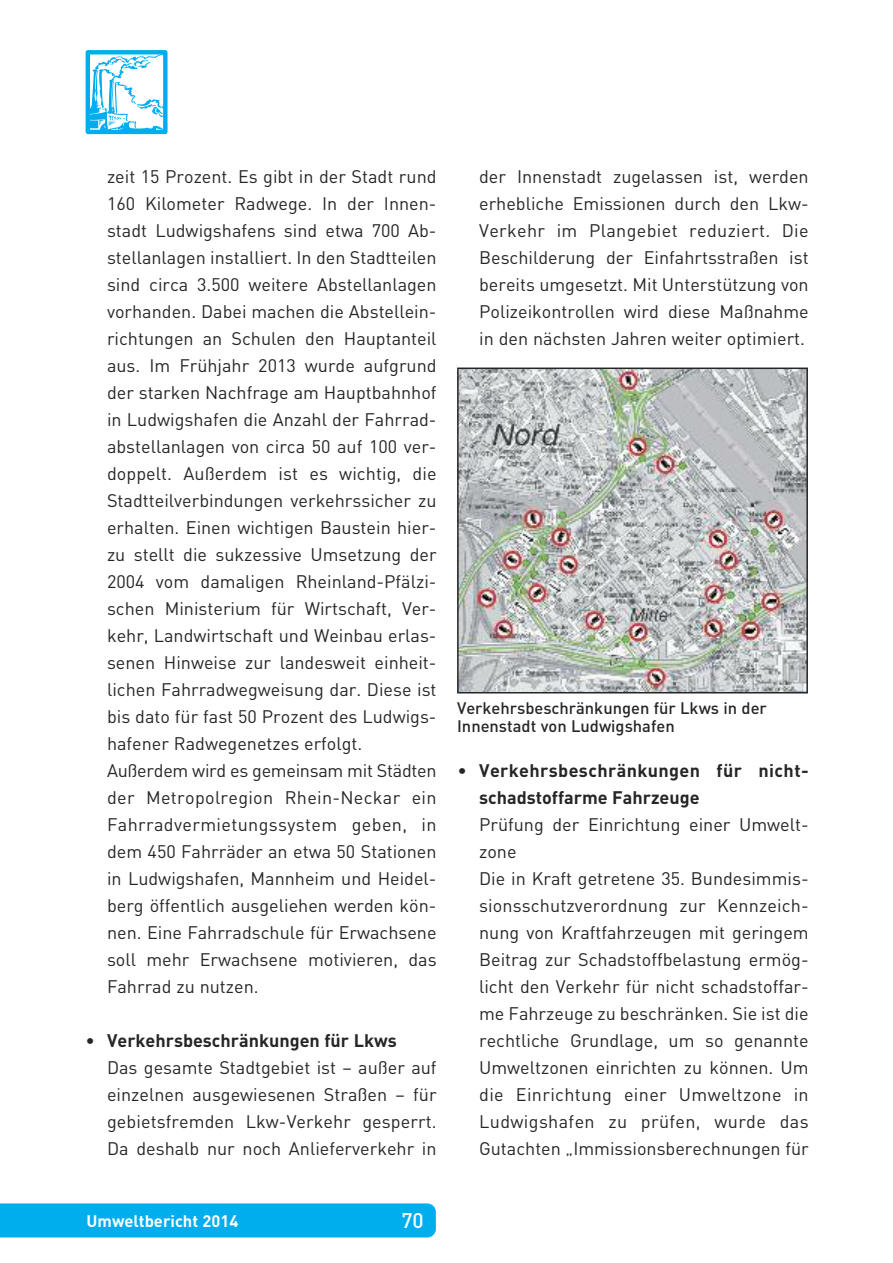
<style>
.page{position:relative;width:893px;height:1263px;background:#fff}
.page>*{position:absolute;margin:0;border:0;box-sizing:border-box;transform-origin:0 0}
.t1{font:500 21px "DIN Offc";color:#fff}
.t2{font:18px/27px "DIN Offc";color:#272627}
.t3{font:700 18px/27px "DIN Offc";letter-spacing:.02em;color:#272627}
.t4{font:700 18px "DIN Offc";color:#272627}
.t5{font:500 16.5px/18px "DIN Offc";color:#272627}
.t6{font:700 16.5px "DIN Offc";color:#fff}
</style>
<div class="page">
<div style="left:0;top:1203px;width:436px;height:34px;background:#00aded"></div>
<div style="left:86px;top:50px;width:82px;height:84px;border:4px solid #00aeef"></div>
<svg style="left:87px;top:52px;width:81px;height:80px"></svg>
<img style="left:460px;top:370px;width:345px;height:320px">
<div style="left:457px;top:367px;width:351px;height:326px;border:2px solid #272627"></div>
<p class="t2" style="left:107px;top:163px;width:331px">zeit 15 Prozent. Es gibt in der Stadt rund 160 Kilometer Radwege. In der Innen&shy;stadt Ludwigshafens sind etwa 700 Ab&shy;stellanlagen installiert. In den Stadtteilen sind circa 3.500 weitere Abstellanlagen vorhanden. Dabei machen die Abstellein&shy;richtungen an Schulen den Hauptanteil aus. Im Frühjahr 2013 wurde aufgrund der starken Nachfrage am Hauptbahnhof in Ludwigshafen die Anzahl der Fahrrad&shy;abstellanlagen von circa 50 auf 100 ver&shy;doppelt. Außerdem ist es wichtig, die Stadtteilverbindungen verkehrssicher zu erhalten. Einen wichtigen Baustein hier&shy;zu stellt die sukzessive Umsetzung der 2004 vom damaligen Rheinland-Pfälzi&shy;schen Ministerium für Wirtschaft, Ver&shy;kehr, Landwirtschaft und Weinbau erlas&shy;senen Hinweise zur landesweit einheit&shy;lichen Fahrradwegweisung dar. Diese ist bis dato für fast 50 Prozent des Ludwigs&shy;hafener Radwegenetzes erfolgt.<br>Außerdem wird es gemeinsam mit Städten der Metropolregion Rhein-Neckar ein Fahrradvermietungssystem geben, in dem 450 Fahrräder an etwa 50 Stationen in Ludwigshafen, Mannheim und Heidel&shy;berg öffentlich ausgeliehen werden kön&shy;nen. Eine Fahrradschule für Erwachsene soll mehr Erwachsene motivieren, das Fahrrad zu nutzen.</p>
<p class="t4" style="left:86px;top:1029px;width:312px">• Verkehrsbeschränkungen für Lkws</p>
<p class="t2" style="left:107px;top:1054px;width:331px;text-align:justify">Das gesamte Stadtgebiet ist – außer auf einzelnen ausgewiesenen Straßen – für gebietsfremden Lkw-Verkehr gesperrt.<br>Da deshalb nur noch Anlieferverkehr in</p>
<p class="t2" style="left:479px;top:163px;width:331px;text-align:justify">der Innenstadt zugelassen ist, werden erhebliche Emissionen durch den Lkw-Verkehr im Plangebiet reduziert. Die Beschilderung der Einfahrtsstraßen ist bereits umgesetzt. Mit Unterstützung von Polizeikontrollen wird diese Maßnahme in den nächsten Jahren weiter optimiert.</p>
<p class="t5" style="left:457px;top:698px;width:311px">Verkehrsbeschränkungen für Lkws in der<br>Innenstadt von Ludwigshafen</p>
<p class="t3" style="left:479px;top:756px;width:331px;text-indent:-21px">• Verkehrsbeschränkungen für nicht&shy;schadstoffarme Fahrzeuge</p>
<p class="t2" style="left:479px;top:811px;width:331px">Prüfung der Einrichtung einer Umwelt&shy;zone<br>Die in Kraft getretene 35. Bundesimmis&shy;sionsschutzverordnung zur Kennzeich&shy;nung von Kraftfahrzeugen mit geringem Beitrag zur Schadstoffbelastung ermög&shy;licht den Verkehr für nicht schadstoffar&shy;me Fahrzeuge zu beschränken. Sie ist die rechtliche Grundlage, um so genannte Umweltzonen einrichten zu können. Um die Einrichtung einer Umweltzone in Ludwigshafen zu prüfen, wurde das Gutachten „Immissionsberechnungen für</p>
<p class="t6" style="left:87px;top:1210px;width:153px">Umweltbericht 2014</p>
<p class="t1" style="left:401px;top:1207px;width:24px">70</p>
</div>
